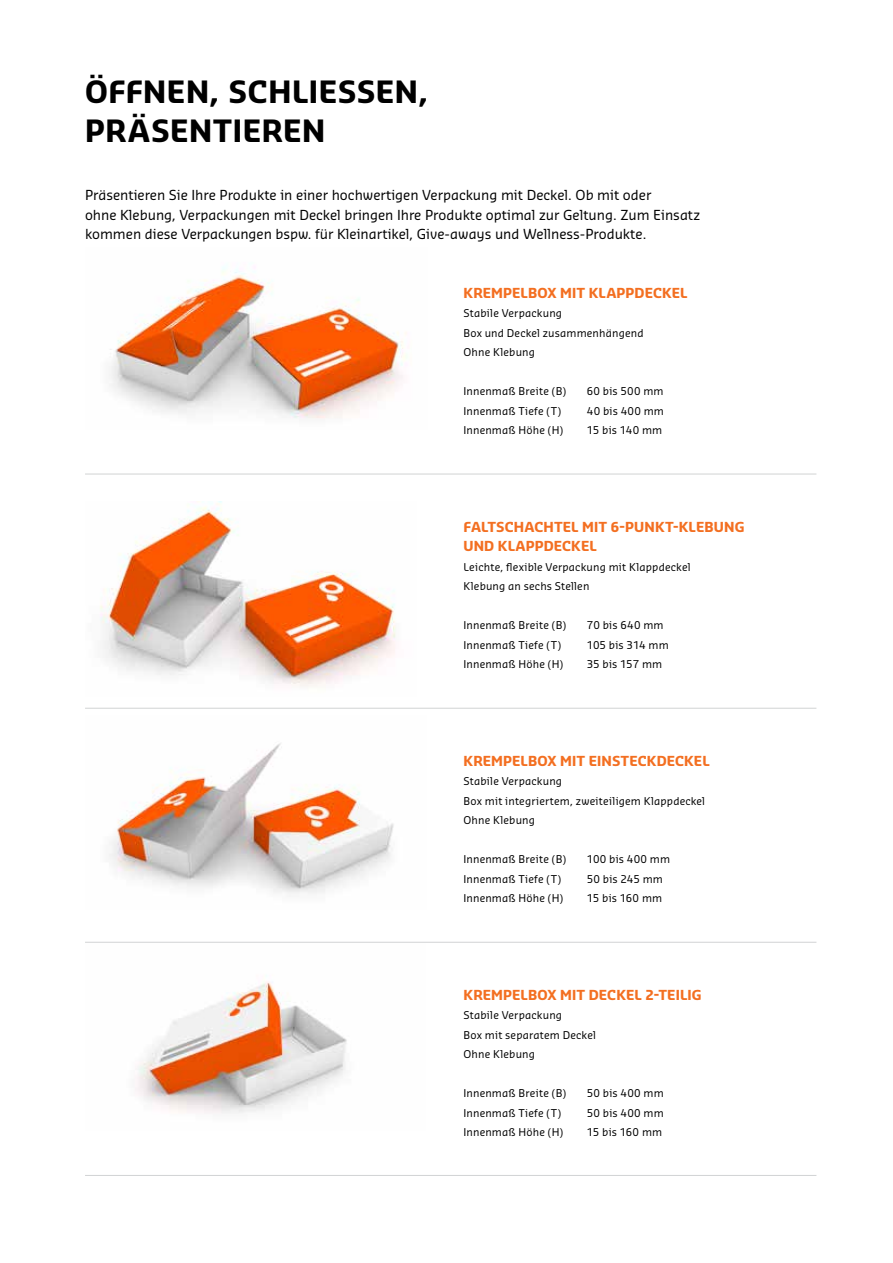
<style>
.page{position:relative;width:893px;height:1263px;background:#fff}
.page>*{position:absolute;margin:0;border:0;box-sizing:border-box;transform-origin:0 0}
.t1{font:700 30px/39px "Sansa Pro";letter-spacing:.015em;color:#000}
.t2{font:13.5px/19.5px "Sansa Pro";color:#000}
.t3{font:700 13.5px/19.5px "Sansa Pro";letter-spacing:.01em;color:#f36f21}
.t4{font:10.5px/19.5px "Sansa Pro";letter-spacing:.015em;color:#000}
</style>
<div class="page">
<img style="left:100px;top:502px;width:296px;height:185px">
<img style="left:109px;top:743px;width:285px;height:151px">
<img style="left:109px;top:266px;width:297px;height:153px">
<hr style="left:85px;top:474px;width:731px;height:1px;background:#d1d3d4">
<hr style="left:85px;top:708px;width:731px;height:1px;background:#d1d3d4">
<img style="left:135px;top:982px;width:212px;height:132px">
<hr style="left:85px;top:942px;width:731px;height:1px;background:#d1d3d4">
<hr style="left:85px;top:1175px;width:731px;height:1px;background:#d1d3d4">
<h1 class="t1" style="left:85px;top:72px;width:344px">ÖFFNEN, SCHLIESSEN,<br>PRÄSENTIEREN</h1>
<p class="t2" style="left:85px;top:185px;width:617px">Präsentieren Sie Ihre Produkte in einer hochwertigen Verpackung mit Deckel. Ob mit oder<br>ohne Klebung, Verpackungen mit Deckel bringen Ihre Produkte optimal zur Geltung. Zum Einsatz kommen diese Verpackungen bspw. für Kleinartikel, Give-aways und Wellness-Produkte.</p>
<p class="t3" style="left:463px;top:283px;width:226px">KREMPELBOX MIT KLAPPDECKEL</p>
<p class="t4" style="left:463px;top:304px;width:182px">Stabile Verpackung<br>Box und Deckel zusammenhängend<br>Ohne Klebung</p>
<p class="t4" style="left:463px;top:382px;width:104px">Innenmaß Breite (B)</p>
<p class="t4" style="left:587px;top:382px;width:78px">60 bis 500 mm</p>
<p class="t4" style="left:463px;top:401px;width:99px">Innenmaß Tiefe (T)</p>
<p class="t4" style="left:587px;top:401px;width:79px">40 bis 400 mm</p>
<p class="t4" style="left:463px;top:421px;width:101px">Innenmaß Höhe (H)</p>
<p class="t4" style="left:587px;top:421px;width:77px">15 bis 140 mm</p>
<p class="t3" style="left:463px;top:517px;width:282px">FALTSCHACHTEL MIT 6-PUNKT-KLEBUNG<br>UND KLAPPDECKEL</p>
<p class="t4" style="left:463px;top:557px;width:229px">Leichte, flexible Verpackung mit Klappdeckel<br>Klebung an sechs Stellen</p>
<p class="t4" style="left:463px;top:616px;width:104px">Innenmaß Breite (B)</p>
<p class="t4" style="left:587px;top:616px;width:78px">70 bis 640 mm</p>
<p class="t4" style="left:463px;top:635px;width:99px">Innenmaß Tiefe (T)</p>
<p class="t4" style="left:587px;top:635px;width:83px">105 bis 314 mm</p>
<p class="t4" style="left:463px;top:655px;width:101px">Innenmaß Höhe (H)</p>
<p class="t4" style="left:587px;top:655px;width:77px">35 bis 157 mm</p>
<p class="t3" style="left:463px;top:751px;width:248px">KREMPELBOX MIT EINSTECKDECKEL</p>
<p class="t4" style="left:463px;top:772px;width:243px">Stabile Verpackung<br>Box mit integriertem, zweiteiligem Klappdeckel<br>Ohne Klebung</p>
<p class="t4" style="left:463px;top:850px;width:104px">Innenmaß Breite (B)</p>
<p class="t4" style="left:587px;top:850px;width:85px">100 bis 400 mm</p>
<p class="t4" style="left:463px;top:869px;width:99px">Innenmaß Tiefe (T)</p>
<p class="t4" style="left:587px;top:869px;width:78px">50 bis 245 mm</p>
<p class="t4" style="left:463px;top:889px;width:101px">Innenmaß Höhe (H)</p>
<p class="t4" style="left:587px;top:889px;width:77px">15 bis 160 mm</p>
<p class="t3" style="left:463px;top:985px;width:240px">KREMPELBOX MIT DECKEL 2-TEILIG</p>
<p class="t4" style="left:463px;top:1006px;width:134px">Stabile Verpackung<br>Box mit separatem Deckel<br>Ohne Klebung</p>
<p class="t4" style="left:463px;top:1084px;width:104px">Innenmaß Breite (B)</p>
<p class="t4" style="left:587px;top:1084px;width:78px">50 bis 400 mm</p>
<p class="t4" style="left:463px;top:1103px;width:99px">Innenmaß Tiefe (T)</p>
<p class="t4" style="left:587px;top:1103px;width:78px">50 bis 400 mm</p>
<p class="t4" style="left:463px;top:1123px;width:101px">Innenmaß Höhe (H)</p>
<p class="t4" style="left:587px;top:1123px;width:77px">15 bis 160 mm</p>
</div>
